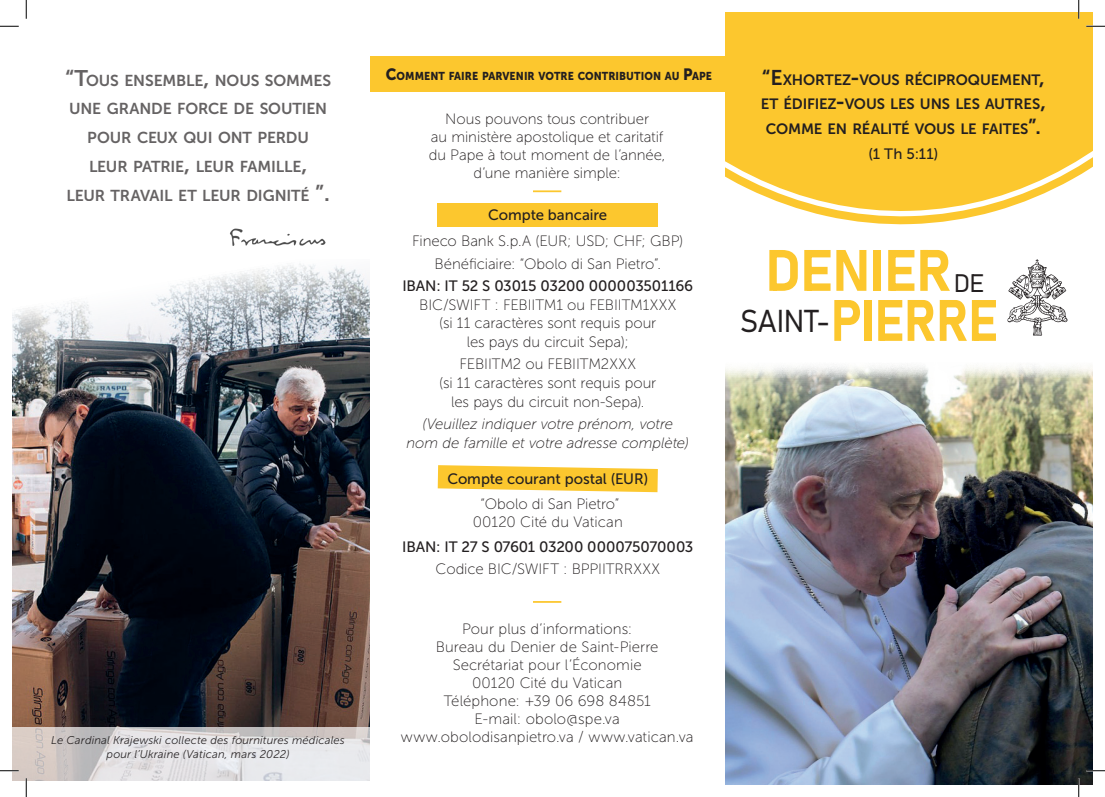
<style>
.page{position:relative;width:1105px;height:797px;background:#fff}
.page>*{position:absolute;margin:0;border:0;box-sizing:border-box;transform-origin:0 0}
.t1{font:57.5px "Bahnschrift";letter-spacing:-.02em;color:#fcc72e;scale:.96 1}
.t2{font:31.25px "Bahnschrift";letter-spacing:-.01em;color:#231f20;scale:.94 1}
.t3{font:25px "Bahnschrift";color:#231f20}
.t4{font:15.75px/28.8px "Museo Sans 700";letter-spacing:-.01em;color:#231f20;text-align:center}
.Testo_esterno{font:15px/18.8px "Museo Sans 100";letter-spacing:-.005em;color:#231f20;text-align:center}
.Informazioni_di_cont{font:15px "Museo Sans 100";letter-spacing:.005em;color:#231f20}
.Intestazione_-_Allin{font:15px/18px "Museo Sans 100";letter-spacing:-.005em;color:#231f20}
.Testo_esterno-2{font:15px "Museo Sans 500";letter-spacing:-.01em;color:#231f20}
.Testo_esterno-3{font:italic 15px/18.8px "Museo Sans 100";letter-spacing:-.005em;color:#231f20;text-align:center}
.Informazioni_di_cont-2{font:15px "Museo Sans 500";color:#231f20}
.Informazioni_di_cont-3{font:14.88px/25px "Museo Sans 700";letter-spacing:-.01em;color:#231f20;text-align:center}
.Intestazione_-_Allin-2{font:11.38px "Museo Sans 900";letter-spacing:.005em;color:#231f20;scale:.92 1}
.t5{font:italic 11.25px/13.8px "Museo Sans 300";letter-spacing:.01em;color:#231f20;text-align:center}
.s1{font-size:22.5px}
.s2{font-size:16.25px}
.s3{font-size:21.25px}
.s4{font-size:57.5px;color:#fcc72e}
</style>
<div class="page">
<img style="left:725px;top:364px;width:368px;height:421px">
<img style="left:12px;top:263px;width:358px;height:464px">
<img style="left:230px;top:228px;width:96px;height:18px">
<svg style="left:724px;top:12px;width:369px;height:208px;background:#fccc41"></svg>
<svg style="left:12px;top:727px;width:358px;height:54px;background:#dbd8d9"></svg>
<div style="left:438px;top:203px;width:220px;height:23px;background:#fcc72e"></div>
<hr style="left:533px;top:190px;width:28px;height:2px;background:#fcc72e">
<hr style="left:533px;top:601px;width:28px;height:2px;background:#fcc72e">
<svg style="left:438px;top:465px;width:220px;height:27px;background:#fcce4b"></svg>
<div style="left:370px;top:56px;width:358px;height:35px;background:#fcc72e"></div>
<img style="left:1008px;top:259px;width:59px;height:76px">
<svg style="left:0;top:25px;width:19px;height:2px"></svg>
<svg style="left:1086px;top:25px;width:19px;height:2px"></svg>
<svg style="left:0;top:770px;width:19px;height:1px"></svg>
<svg style="left:1086px;top:770px;width:19px;height:1px"></svg>
<svg style="left:25px;top:0;width:2px;height:19px"></svg>
<svg style="left:25px;top:778px;width:2px;height:19px"></svg>
<svg style="left:1078px;top:0;width:1px;height:19px"></svg>
<svg style="left:1078px;top:778px;width:1px;height:19px"></svg>
<p class="t4" style="left:65px;top:66px;width:268px"><span class="s1">“ T</span>OUS ENSEMBLE<span class="s1">,</span> NOUS SOMMES<br>UNE GRANDE FORCE DE SOUTIEN<br>POUR CEUX QUI ONT PERDU<br>LEUR PATRIE<span class="s1">,</span> LEUR FAMILLE<span class="s1">,<br></span>LEUR TRAVAIL ET LEUR DIGNITÉ <span class="s1">”.</span></p>
<p class="t5" style="left:51px;top:733px;width:295px">Le Cardinal Krajewski collecte des fournitures médicales pour l’Ukraine (Vatican, mars 2022)</p>
<p class="Intestazione_-_Allin-2" style="left:386px;top:69px;width:356px"><span class="s2">C</span>OMMENT FAIRE PARVENIR VOTRE CONTRIBUTION AU <span class="s2">P</span>APE</p>
<p class="Informazioni_di_cont-3" style="left:762px;top:67px;width:285px"><span class="s3">“E</span>XHORTEZ<span class="s3">-</span>VOUS RÉCIPROQUEMENT<span class="s3">,</span></p>
<p class="Informazioni_di_cont-3" style="left:761px;top:91px;width:287px">ET ÉDIFIEZ<span class="s3">-</span>VOUS LES UNS LES AUTRES<span class="s3">,<br></span>COMME EN RÉALITÉ VOUS LE FAITES<span class="s3">”.</span></p>
<p class="Informazioni_di_cont-2" style="left:868px;top:145px;width:72px">(1 Th 5:11)</p>
<p class="Intestazione_-_Allin" style="left:445px;top:110px;width:205px">Nous pouvons tous contribuer</p>
<p class="Intestazione_-_Allin" style="left:429px;top:128px;width:238px">au ministère apostolique et caritatif du Pape à tout moment de l’année,</p>
<p class="Intestazione_-_Allin" style="left:473px;top:164px;width:149px">d’une manière simple:</p>
<p class="Testo_esterno-2" style="left:488px;top:207px;width:121px">Compte bancaire</p>
<p class="Testo_esterno" style="left:412px;top:232px;width:273px">Fineco Bank S.p.A (EUR; USD; CHF; GBP)</p>
<p class="Testo_esterno" style="left:434px;top:254px;width:228px">Bénéficiaire: “Obolo di San Pietro”.</p>
<p class="Testo_esterno-2" style="left:402px;top:277px;width:292px">IBAN: IT 52 S 03015 03200 000003501166</p>
<p class="Testo_esterno" style="left:419px;top:295px;width:259px">BIC/SWIFT : FEBIITM1 ou FEBIITM1XXX (si 11 caractères sont requis pour<br>les pays du circuit Sepa);</p>
<p class="Testo_esterno" style="left:439px;top:355px;width:219px">FEBIITM2 ou FEBIITM2XXX<br>(si 11 caractères sont requis pour les pays du circuit non-Sepa).</p>
<p class="Testo_esterno-3" style="left:406px;top:415px;width:284px">(Veuillez indiquer votre prénom, votre nom de famille et votre adresse complète)</p>
<p class="Testo_esterno-2" style="left:447px;top:470px;width:202px">Compte courant postal (EUR)</p>
<p class="Testo_esterno" style="left:480px;top:494px;width:140px">“Obolo di San Pietro”</p>
<p class="Informazioni_di_cont" style="left:473px;top:513px;width:152px">00120 Cité du Vatican</p>
<p class="Testo_esterno-2" style="left:402px;top:538px;width:293px">IBAN: IT 27 S 07601 03200 000075070003</p>
<p class="Testo_esterno" style="left:436px;top:559px;width:226px">Codice BIC/SWIFT : BPPIITRRXXX</p>
<p class="Informazioni_di_cont" style="left:462px;top:621px;width:172px">Pour plus d’informations:</p>
<p class="Informazioni_di_cont" style="left:436px;top:639px;width:224px">Bureau du Denier de Saint-Pierre</p>
<p class="Informazioni_di_cont" style="left:453px;top:657px;width:190px">Secrétariat pour l’Économie</p>
<p class="Informazioni_di_cont" style="left:472px;top:675px;width:152px">00120 Cité du Vatican</p>
<p class="Informazioni_di_cont" style="left:444px;top:693px;width:208px">Téléphone: +39 06 698 84851</p>
<p class="Informazioni_di_cont" style="left:475px;top:711px;width:147px">E-mail: obolo@spe.va</p>
<p class="Informazioni_di_cont" style="left:401px;top:729px;width:294px">www.obolodisanpietro.va / www.vatican.va</p>
<p class="t1" style="left:765px;top:234px;width:196px">DENIER</p>
<p class="t3" style="left:954px;top:267px;width:32px">DE</p>
<p class="t2" style="left:740px;top:301px;width:276px">SAINT-<span class="s4">PIERRE</span></p>
</div>
